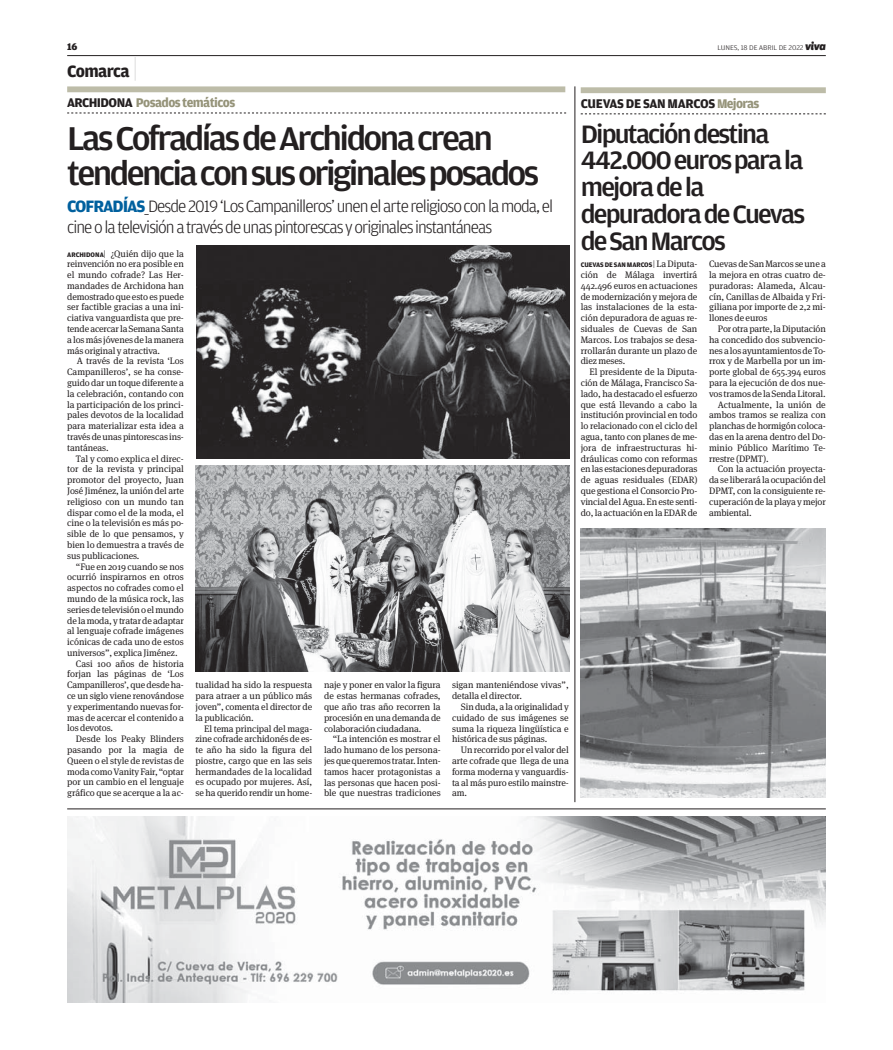
<style>
.page{position:relative;width:893px;height:1050px;background:#fff}
.page>*{position:absolute;margin:0;border:0;box-sizing:border-box;transform-origin:0 0}
.t1{font:500 34.95px/35px "Amplitude";letter-spacing:-.07em;color:#231f20;scale:1.05 1}
.t2{font:500 26.7px/26.7px "Amplitude";letter-spacing:-.065em;color:#231f20;scale:1.05 1}
.t3{font:300 17.55px/21.5px "Amplitude";letter-spacing:-.055em;color:#231f20}
.t4{font:700 17.55px "Amplitude";letter-spacing:-.04em;color:#231f20}
.t5{font:700 13.35px "Amplitude";letter-spacing:-.045em;color:#959379}
.t6{font:700 13.35px "Amplitude";letter-spacing:-.025em;color:#231f20}
.t7{font:900 10.35px "Amplitude";color:#231f20}
.t8{font:9.3px/10.8px "Meta Serif OT";letter-spacing:-.01em;color:#231f20;text-align:justify}
.t9{font:300 7.2px "Amplitude";letter-spacing:-.01em;color:#231f20;scale:1.1 1}
.t10{font:700 7.05px "Amplitude";letter-spacing:-.015em;color:#231f20}
.s1{font-family:"Apex New";font-weight:800;font-style:italic;font-size:11.25px}
.s2{font-family:"Apex New";font-weight:100;font-size:23.7px}
.s3{color:#231f20}
.s4{font-weight:700;color:#00609e}
.s5{font-family:"Amplitude";font-weight:700;font-size:7.05px}
.s6{font-family:"Amplitude";font-weight:300}
.s7{color:#959379}
.s8{font-weight:300;font-size:9.3px}
.s9{font-family:"Meta Serif OT";font-weight:400;font-size:9.3px}
</style>
<div class="page">
<hr style="left:67px;top:55px;width:758px;height:1px;background:#231f20">
<img style="left:67px;top:816px;width:758px;height:187px">
<hr style="left:67px;top:809px;width:758px;height:1px;background:#231f20">
<hr style="left:574px;top:86px;width:1px;height:716px;background:#231f20">
<div style="left:580px;top:87px;width:245px;height:6px;background:#bdbca8"></div>
<svg style="left:580px;top:114px;width:245px;height:1px"></svg>
<img style="left:580px;top:528px;width:245px;height:270px">
<div style="left:67px;top:86px;width:498px;height:6px;background:#bdbca8"></div>
<svg style="left:67px;top:113px;width:499px;height:1px"></svg>
<img style="left:197px;top:245px;width:372px;height:214px">
<img style="left:195px;top:465px;width:374px;height:207px">
<p class="t7" style="left:67px;top:40px;width:12px">16</p>
<p class="t9" style="left:717px;top:45px;width:100px">LUNES, 18 DE ABRIL DE 2022 <span class="s1">viva</span></p>
<h3 class="t4" style="left:67px;top:64px;width:71px">Comarca <span class="s2">|</span></h3>
<h3 class="t5" style="left:67px;top:95px;width:170px"><span class="s3">ARCHIDONA</span> Posados temáticos</h3>
<h1 class="t1" style="left:67px;top:123px;width:451px">Las Cofradías de Archidona crean tendencia con sus originales posados</h1>
<h3 class="t3" style="left:67px;top:196px;width:487px"><span class="s4">COFRADÍAS</span>_Desde 2019 ‘Los Campanilleros’ unen el arte religioso con la moda, el cine o la televisión a través de unas pintorescas y originales instantáneas</h3>
<p class="t8" style="left:67px;top:248px;width:118px"><span class="s5">ARCHIDONA</span><span class="s6">|</span> ¿Quién dijo que la reinvención no era posible en el mundo cofrade? Las Her&shy;mandades de Archidona han demostrado que esto es puede ser factible gracias a una ini&shy;ciativa vanguardista que pre&shy;tende acercar la Semana Santa a los más jóvenes de la manera más original y atractiva.</p>
<p class="t8" style="left:67px;top:356px;width:118px;text-indent:10px">A través de la revista ‘Los Campanilleros’, se ha conse&shy;guido dar un toque diferente a la celebración, contando con la participación de los princi&shy;pales devotos de la localidad para materializar esta idea a través de unas pintorescas ins&shy;tantáneas.</p>
<p class="t8" style="left:67px;top:453px;width:118px;text-indent:9px">Tal y como explica el direc&shy;tor de la revista y principal promotor del proyecto, Juan José Jiménez, la unión del arte religioso con un mundo tan dispar como el de la moda, el cine o la televisión es más po&shy;sible de lo que pensamos, y bien lo demuestra a través de sus publicaciones.</p>
<p class="t8" style="left:76px;top:561px;width:109px">“Fue en 2019 cuando se nos</p>
<p class="t8" style="left:67px;top:572px;width:118px">ocurrió inspirarnos en otros</p>
<p class="t8" style="left:67px;top:583px;width:118px">aspectos no cofrades como el</p>
<p class="t8" style="left:67px;top:594px;width:118px">mundo de la música rock, las</p>
<p class="t8" style="left:67px;top:605px;width:118px">series de televisión o el mundo</p>
<p class="t8" style="left:67px;top:615px;width:118px">de la moda, y tratar de adaptar</p>
<p class="t8" style="left:67px;top:626px;width:118px">al lenguaje cofrade imágenes</p>
<p class="t8" style="left:67px;top:637px;width:118px">icónicas de cada uno de estos</p>
<p class="t8" style="left:67px;top:648px;width:112px">universos”, explica Jiménez.</p>
<p class="t8" style="left:76px;top:659px;width:109px">Casi 100 años de historia</p>
<p class="t8" style="left:67px;top:669px;width:118px">forjan las páginas de ‘Los</p>
<p class="t8" style="left:67px;top:680px;width:118px">Campanilleros’, que desde ha-</p>
<p class="t8" style="left:67px;top:691px;width:118px">ce un siglo viene renovándose</p>
<p class="t8" style="left:67px;top:702px;width:118px">y experimentando nuevas for-</p>
<p class="t8" style="left:67px;top:713px;width:118px">mas de acercar el contenido a</p>
<p class="t8" style="left:67px;top:723px;width:47px">los devotos.</p>
<p class="t8" style="left:76px;top:734px;width:109px">Desde los Peaky Blinders</p>
<p class="t8" style="left:67px;top:745px;width:118px">pasando por la magia de</p>
<p class="t8" style="left:67px;top:756px;width:118px">Queen o el style de revistas de</p>
<p class="t8" style="left:67px;top:766px;width:118px">moda como Vanity Fair, “optar</p>
<p class="t8" style="left:67px;top:777px;width:118px">por un cambio en el lenguaje</p>
<p class="t8" style="left:67px;top:788px;width:118px">gráfico que se acerque a la ac-</p>
<p class="t8" style="left:195px;top:680px;width:118px">tualidad ha sido la respuesta para atraer a un público más joven”, comenta el director de la publicación.</p>
<p class="t8" style="left:195px;top:723px;width:118px;text-indent:9px">El tema principal del maga&shy;zine cofrade archidonés de es&shy;te año ha sido la figura del piostre, cargo que en las seis hermandades de la localidad es ocupado por mujeres. Así, se ha querido rendir un home-</p>
<p class="t8" style="left:324px;top:680px;width:118px">naje y poner en valor la figura de estas hermanas cofrades, que año tras año recorren la procesión en una demanda de colaboración ciudadana.</p>
<p class="t8" style="left:324px;top:734px;width:118px;text-indent:9px">“La intención es mostrar el lado humano de los persona&shy;jes que queremos tratar. Inten&shy;tamos hacer protagonistas a las personas que hacen posi&shy;ble que nuestras tradiciones</p>
<p class="t8" style="left:452px;top:680px;width:118px">sigan manteniéndose vivas”, detalla el director.</p>
<p class="t8" style="left:452px;top:702px;width:118px;text-indent:9px">Sin duda, a la originalidad y cuidado de sus imágenes se suma la riqueza lingüística e histórica de sus páginas.</p>
<p class="t8" style="left:452px;top:745px;width:118px;text-indent:9px">Un recorrido por el valor del arte cofrade que llega de una forma moderna y vanguardis&shy;ta al más puro estilo mainstre&shy;am.</p>
<h3 class="t6" style="left:580px;top:96px;width:180px">CUEVAS DE SAN MARCOS <span class="s7">Mejoras</span></h3>
<h2 class="t2" style="left:580px;top:122px;width:215px">Diputación destina<br>442.000 euros para la mejora de la depuradora de Cuevas de San Marcos</h2>
<p class="t10" style="left:580px;top:261px;width:118px">CUEVAS DE SAN MARCOS <span class="s8">|</span> <span class="s9">La Diputa-</span></p>
<p class="t8" style="left:580px;top:270px;width:118px">ción de Málaga invertirá 442.496 euros en actuaciones de modernización y mejora de las instalaciones de la esta&shy;ción depuradora de aguas re&shy;siduales de Cuevas de San Marcos. Los trabajos se desa&shy;rrollarán durante un plazo de diez meses.</p>
<p class="t8" style="left:580px;top:367px;width:118px;text-indent:9px">El presidente de la Diputa&shy;ción de Málaga, Francisco Sa&shy;lado, ha destacado el esfuerzo que está llevando a cabo la institución provincial en todo lo relacionado con el ciclo del agua, tanto con planes de me&shy;jora de infraestructuras hi&shy;dráulicas como con reformas en las estaciones depuradoras de aguas residuales (EDAR) que gestiona el Consorcio Pro&shy;vincial del Agua. En este senti&shy;do, la actuación en la EDAR de</p>
<p class="t8" style="left:709px;top:259px;width:118px">Cuevas de San Marcos se une a la mejora en otras cuatro de&shy;puradoras: Alameda, Alcau&shy;cín, Canillas de Albaida y Fri&shy;giliana por importe de 2,2 mi&shy;llones de euros</p>
<p class="t8" style="left:717px;top:324px;width:109px">Por otra parte, la Diputación</p>
<p class="t8" style="left:709px;top:335px;width:118px">ha concedido dos subvencio-</p>
<p class="t8" style="left:709px;top:345px;width:118px">nes a los ayuntamientos de To-</p>
<p class="t8" style="left:709px;top:356px;width:118px">rrox y de Marbella por un im-</p>
<p class="t8" style="left:709px;top:367px;width:118px">porte global de 655.394 euros</p>
<p class="t8" style="left:709px;top:378px;width:118px">para la ejecución de dos nue-</p>
<p class="t8" style="left:709px;top:389px;width:118px">vos tramos de la Senda Litoral.</p>
<p class="t8" style="left:717px;top:399px;width:109px">Actualmente, la unión de</p>
<p class="t8" style="left:709px;top:410px;width:118px">ambos tramos se realiza con</p>
<p class="t8" style="left:709px;top:421px;width:118px">planchas de hormigón coloca-</p>
<p class="t8" style="left:709px;top:432px;width:118px">das en la arena dentro del Do-</p>
<p class="t8" style="left:709px;top:443px;width:118px">minio Público Marítimo Te-</p>
<p class="t8" style="left:709px;top:453px;width:61px">rrestre (DPMT).</p>
<p class="t8" style="left:717px;top:464px;width:109px">Con la actuación proyecta-</p>
<p class="t8" style="left:709px;top:475px;width:118px">da se liberará la ocupación del</p>
<p class="t8" style="left:709px;top:486px;width:118px">DPMT, con la consiguiente re-</p>
<p class="t8" style="left:709px;top:497px;width:118px">cuperación de la playa y mejor</p>
<p class="t8" style="left:709px;top:507px;width:44px">ambiental.</p>
</div>
